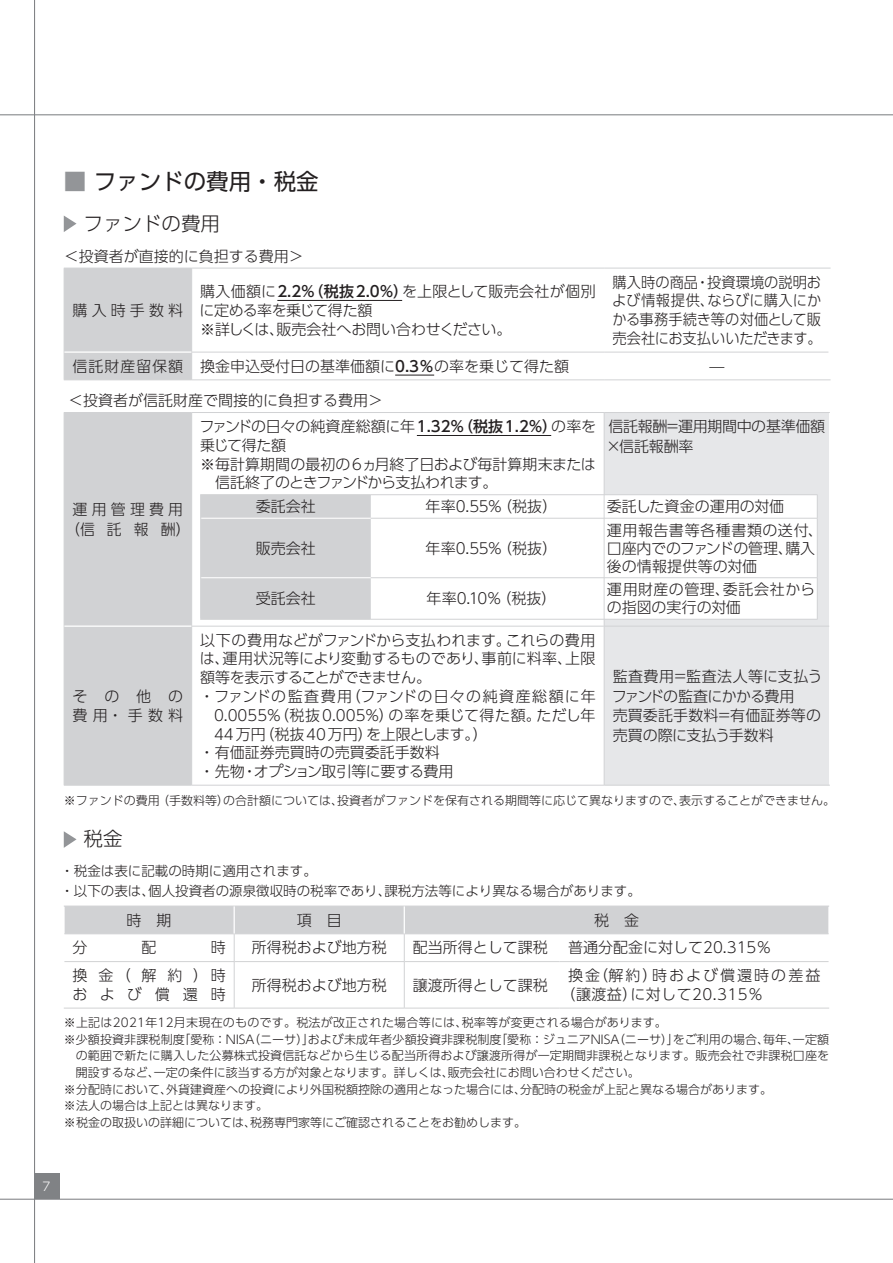
<style>
.page{position:relative;width:893px;height:1263px;background:#fff}
.page>*{position:absolute;margin:0;border:0;box-sizing:border-box;transform-origin:0 0}
.t1{font:22.5px "UD Shin Go Pro";color:#231f20}
.t2{font:300 19.5px "UD Shin Go Pro";color:#231f20}
.t3{font:300 15px/19.5px "UD Shin Go Pro";color:#231f20}
.t4{font:300 15px/18.8px "UD Shin Go Pro";letter-spacing:-.02em;color:#231f20}
.t5{font:300 15px/18.8px "UD Shin Go Pro";color:#231f20;text-align:justify;scale:.95 1}
.t6{font:300 15px/18.8px "UD Shin Go Pro";letter-spacing:.135em;color:#231f20}
.t7{font:300 15px "UD Shin Go Pro";letter-spacing:.075em;color:#231f20}
.t8{font:300 15px "UD Shin Go Pro";letter-spacing:-.055em;color:#231f20}
.t9{font:300 15px "UD Shin Go Pro";letter-spacing:-.035em;color:#231f20}
.t10{font:300 15px "UD Shin Go Pro";letter-spacing:-.03em;color:#231f20}
.t11{font:300 15px/18.8px "UD Shin Go Pro";letter-spacing:.815em;color:#231f20}
.t12{font:300 15px/19.5px "UD Shin Go Pro";letter-spacing:.29em;color:#231f20;text-align:center}
.t13{font:300 15px/19.5px "UD Shin Go Pro";letter-spacing:.735em;color:#231f20}
.t14{font:300 13.5px/19.5px "UD Shin Go Pro";color:#231f20}
.t15{font:300 12px "UD Shin Go Pro";color:#231f20}
.t16{font:300 12px "UD Shin Go Pro";letter-spacing:.02em;color:#231f20}
.t17{font:300 12px "UD Shin Go Pro";color:#fff}
.s1{color:#939598}
.s2{font-weight:500}
</style>
<div class="page">
<hr style="left:34px;top:0;width:1px;height:1263px;background:#808285">
<hr style="left:0;top:1199px;width:893px;height:1px;background:#808285">
<div style="left:34px;top:1174px;width:25px;height:25px;background:#808285"></div>
<svg style="left:64px;top:216px;width:13px;height:16px"></svg>
<hr style="left:192px;top:268px;width:412px;height:1px;background:#d1d2d4">
<hr style="left:604px;top:268px;width:227px;height:1px;background:#d1d2d4">
<hr style="left:191px;top:352px;width:413px;height:1px;background:#d1d2d4">
<hr style="left:604px;top:352px;width:224px;height:1px;background:#d1d2d4">
<hr style="left:192px;top:379px;width:412px;height:1px;background:#d1d2d4">
<hr style="left:604px;top:379px;width:227px;height:1px;background:#d1d2d4">
<div style="left:64px;top:268px;width:128px;height:112px;background:#d1d2d4"></div>
<hr style="left:64px;top:351px;width:127px;height:2px;background:#fff">
<hr style="left:277px;top:300px;width:125px;height:1px;background:#231f20">
<hr style="left:395px;top:375px;width:39px;height:1px;background:#231f20">
<div style="left:65px;top:413px;width:126px;height:372px;background:#d1d2d4"></div>
<div style="left:605px;top:413px;width:224px;height:372px;background:#e6e7e9"></div>
<hr style="left:192px;top:412px;width:412px;height:1px;background:#d1d2d4">
<hr style="left:604px;top:412px;width:226px;height:1px;background:#d1d2d4">
<hr style="left:191px;top:626px;width:413px;height:1px;background:#d1d2d4">
<hr style="left:604px;top:626px;width:225px;height:1px;background:#d1d2d4">
<hr style="left:192px;top:785px;width:412px;height:1px;background:#d1d2d4">
<hr style="left:604px;top:785px;width:226px;height:1px;background:#d1d2d4">
<hr style="left:64px;top:412px;width:128px;height:1px;background:#d1d2d4">
<hr style="left:64px;top:413px;width:1px;height:213px;background:#d1d2d4">
<hr style="left:191px;top:413px;width:1px;height:213px;background:#d1d2d4">
<hr style="left:64px;top:626px;width:1px;height:159px;background:#d1d2d4">
<hr style="left:191px;top:626px;width:1px;height:159px;background:#d1d2d4">
<hr style="left:64px;top:785px;width:128px;height:1px;background:#d1d2d4">
<hr style="left:64px;top:625px;width:127px;height:2px;background:#fff">
<hr style="left:604px;top:413px;width:1px;height:213px;background:#d1d2d4">
<hr style="left:604px;top:626px;width:1px;height:159px;background:#d1d2d4">
<hr style="left:417px;top:435px;width:134px;height:1px;background:#231f20">
<hr style="left:200px;top:494px;width:171px;height:1px;background:#d1d2d4">
<div style="left:200px;top:495px;width:171px;height:124px;background:#d1d2d4"></div>
<hr style="left:200px;top:518px;width:1px;height:60px;background:#d1d2d4">
<hr style="left:200px;top:578px;width:1px;height:41px;background:#d1d2d4">
<hr style="left:200px;top:619px;width:171px;height:1px;background:#d1d2d4">
<hr style="left:201px;top:518px;width:170px;height:1px;background:#fff">
<hr style="left:201px;top:577px;width:170px;height:1px;background:#fff">
<hr style="left:371px;top:494px;width:234px;height:1px;background:#d1d2d4">
<hr style="left:605px;top:494px;width:213px;height:1px;background:#d1d2d4">
<hr style="left:371px;top:518px;width:234px;height:1px;background:#d1d2d4">
<hr style="left:371px;top:577px;width:234px;height:1px;background:#d1d2d4">
<hr style="left:371px;top:619px;width:234px;height:1px;background:#d1d2d4">
<hr style="left:605px;top:619px;width:213px;height:1px;background:#d1d2d4">
<svg style="left:605px;top:495px;width:213px;height:124px"></svg>
<hr style="left:817px;top:518px;width:1px;height:59px;background:#d1d2d4">
<hr style="left:817px;top:578px;width:1px;height:41px;background:#d1d2d4">
<svg style="left:64px;top:831px;width:13px;height:17px"></svg>
<hr style="left:64px;top:961px;width:170px;height:1px;background:#d1d2d4">
<hr style="left:234px;top:961px;width:170px;height:1px;background:#d1d2d4">
<hr style="left:404px;top:961px;width:156px;height:1px;background:#d1d2d4">
<hr style="left:560px;top:961px;width:268px;height:1px;background:#d1d2d4">
<hr style="left:64px;top:1008px;width:170px;height:1px;background:#d1d2d4">
<hr style="left:234px;top:1008px;width:170px;height:1px;background:#d1d2d4">
<hr style="left:404px;top:1008px;width:156px;height:1px;background:#d1d2d4">
<hr style="left:560px;top:1008px;width:269px;height:1px;background:#d1d2d4">
<svg style="left:64px;top:906px;width:765px;height:55px"></svg>
<hr style="left:234px;top:962px;width:1px;height:46px;background:#d1d2d4">
<hr style="left:404px;top:962px;width:1px;height:46px;background:#d1d2d4">
<hr style="left:0;top:114px;width:893px;height:1px;background:#808285">
<h1 class="t1" style="left:64px;top:163px;width:256px"><span class="s1">■</span> ファンドの費用・税金</h1>
<h2 class="t2" style="left:84px;top:207px;width:138px">ファンドの費用</h2>
<p class="t3" style="left:64px;top:246px;width:241px">＜投資者が直接的に負担する費用＞</p>
<p class="t4" style="left:200px;top:281px;width:398px">購入価額に<span class="s2">2.2％（税抜2.0％）</span>を上限として販売会社が個別に定める率を乗じて得た額<br>※詳しくは、販売会社へお問い合わせください。</p>
<p class="t5" style="left:612px;top:272px;width:222px">購入時の商品・投資環境の説明および情報提供、ならびに購入にかかる事務手続き等の対価として販売会社にお支払いいただきます。</p>
<p class="t3" style="left:73px;top:356px;width:498px">信託財産留保額 換金申込受付日の基準価額に<span class="s2">0.3％</span>の率を乗じて得た額</p>
<p class="t3" style="left:709px;top:356px;width:16px">—</p>
<p class="t3" style="left:68px;top:390px;width:316px">＜投資者が信託財産で間接的に負担する費用＞</p>
<p class="t3" style="left:73px;top:300px;width:112px">購入時手数料</p>
<p class="t12" style="left:65px;top:499px;width:127px">運用管理費用（信託報酬）</p>
<p class="t13" style="left:73px;top:686px;width:112px">その他の費用・手数料</p>
<p class="t3" style="left:199px;top:416px;width:398px">ファンドの日々の純資産総額に年<span class="s2">1.32％（税抜1.2％）</span>の率を</p>
<p class="t3" style="left:200px;top:435px;width:88px">乗じて得た額</p>
<p class="t3" style="left:200px;top:454px;width:397px">※毎計算期間の最初の６ヵ月終了日および毎計算期末または</p>
<p class="t8" style="left:215px;top:470px;width:284px">信託終了のときファンドから支払われます。</p>
<p class="t3" style="left:256px;top:496px;width:61px">委託会社</p>
<p class="t3" style="left:426px;top:496px;width:133px">年率0.55％（税抜）</p>
<p class="t3" style="left:607px;top:496px;width:179px">委託した資金の運用の対価</p>
<p class="t3" style="left:256px;top:538px;width:61px">販売会社</p>
<p class="t3" style="left:426px;top:538px;width:133px">年率0.55％（税抜）</p>
<p class="t3" style="left:606px;top:416px;width:220px">信託報酬＝運用期間中の基準価額×信託報酬率</p>
<p class="t3" style="left:607px;top:520px;width:217px;line-height:18px">運用報告書等各種書類の送付、口座内でのファンドの管理、購入後の情報提供等の対価</p>
<p class="t3" style="left:256px;top:588px;width:61px">受託会社</p>
<p class="t3" style="left:426px;top:588px;width:132px">年率0.10％（税抜）</p>
<p class="t3" style="left:607px;top:580px;width:210px;line-height:18px">運用財産の管理、委託会社からの指図の実行の対価</p>
<p class="t3" style="left:200px;top:630px;width:397px">以下の費用などがファンドから支払われます。これらの費用</p>
<p class="t3" style="left:200px;top:648px;width:397px">は、運用状況等により変動するものであり、事前に料率、上限</p>
<p class="t10" style="left:200px;top:665px;width:233px">額等を表示することができません。</p>
<p class="t7" style="left:199px;top:684px;width:398px">・ファンドの監査費用（ファンドの日々の純資産総額に年</p>
<p class="t3" style="left:214px;top:705px;width:383px">0.0055％（税抜0.005％）の率を乗じて得た額。ただし年</p>
<p class="t3" style="left:214px;top:723px;width:275px">44万円（税抜40万円）を上限とします。）</p>
<p class="t3" style="left:199px;top:742px;width:242px">・有価証券売買時の売買委託手数料</p>
<p class="t9" style="left:199px;top:759px;width:256px">・先物・オプション取引等に要する費用</p>
<p class="t3" style="left:612px;top:666px;width:212px">監査費用＝監査法人等に支払うファンドの監査にかかる費用<br>売買委託手数料＝有価証券等の売買の際に支払う手数料</p>
<p class="t15" style="left:64px;top:790px;width:773px">※ファンドの費用（手数料等）の合計額については、投資者がファンドを保有される期間等に応じて異なりますので、表示することができません。</p>
<h2 class="t2" style="left:84px;top:823px;width:40px">税金</h2>
<p class="t14" style="left:60px;top:861px;width:582px">・税金は表に記載の時期に適用されます。<br>・以下の表は、個人投資者の源泉徴収時の税率であり、課税方法等により異なる場合があります。</p>
<p class="t3" style="left:127px;top:910px;width:46px">時　期</p>
<p class="t3" style="left:297px;top:910px;width:46px">項　目</p>
<p class="t3" style="left:594px;top:910px;width:46px">税　金</p>
<p class="t3" style="left:73px;top:937px;width:16px">分</p>
<p class="t3" style="left:142px;top:937px;width:16px">配</p>
<p class="t3" style="left:211px;top:937px;width:16px">時</p>
<p class="t3" style="left:252px;top:937px;width:136px">所得税および地方税</p>
<p class="t3" style="left:413px;top:937px;width:136px">配当所得として課税</p>
<p class="t3" style="left:568px;top:937px;width:205px">普通分配金に対して20.315％</p>
<p class="t11" style="left:72px;top:965px;width:155px">換金（解約）時および償還時</p>
<p class="t3" style="left:252px;top:974px;width:137px">所得税および地方税</p>
<p class="t3" style="left:413px;top:974px;width:136px">譲渡所得として課税</p>
<p class="t6" style="left:561px;top:965px;width:261px;text-indent:8px">換金（解約）時および償還時の差益（譲渡益）に対して20.315％</p>
<p class="t16" style="left:64px;top:1013px;width:604px">※上記は2021年12月末現在のものです。税法が改正された場合等には、税率等が変更される場合があります。</p>
<p class="t15" style="left:64px;top:1030px;width:767px">※少額投資非課税制度「愛称：NISA（ニーサ）」および未成年者少額投資非課税制度「愛称：ジュニアNISA（ニーサ）」をご利用の場合、毎年、一定額</p>
<p class="t15" style="left:76px;top:1046px;width:755px">の範囲で新たに購入した公募株式投資信託などから生じる配当所得および譲渡所得が一定期間非課税となります。販売会社で非課税口座を</p>
<p class="t15" style="left:76px;top:1063px;width:566px">開設するなど、一定の条件に該当する方が対象となります。詳しくは、販売会社にお問い合わせください。</p>
<p class="t15" style="left:64px;top:1079px;width:710px">※分配時において、外貨建資産への投資により外国税額控除の適用となった場合には、分配時の税金が上記と異なる場合があります。</p>
<p class="t15" style="left:64px;top:1096px;width:206px">※法人の場合は上記とは異なります。</p>
<p class="t15" style="left:64px;top:1112px;width:464px">※税金の取扱いの詳細については、税務専門家等にご確認されることをお勧めします。</p>
<p class="t17" style="left:43px;top:1177px;width:9px">7</p>
</div>
